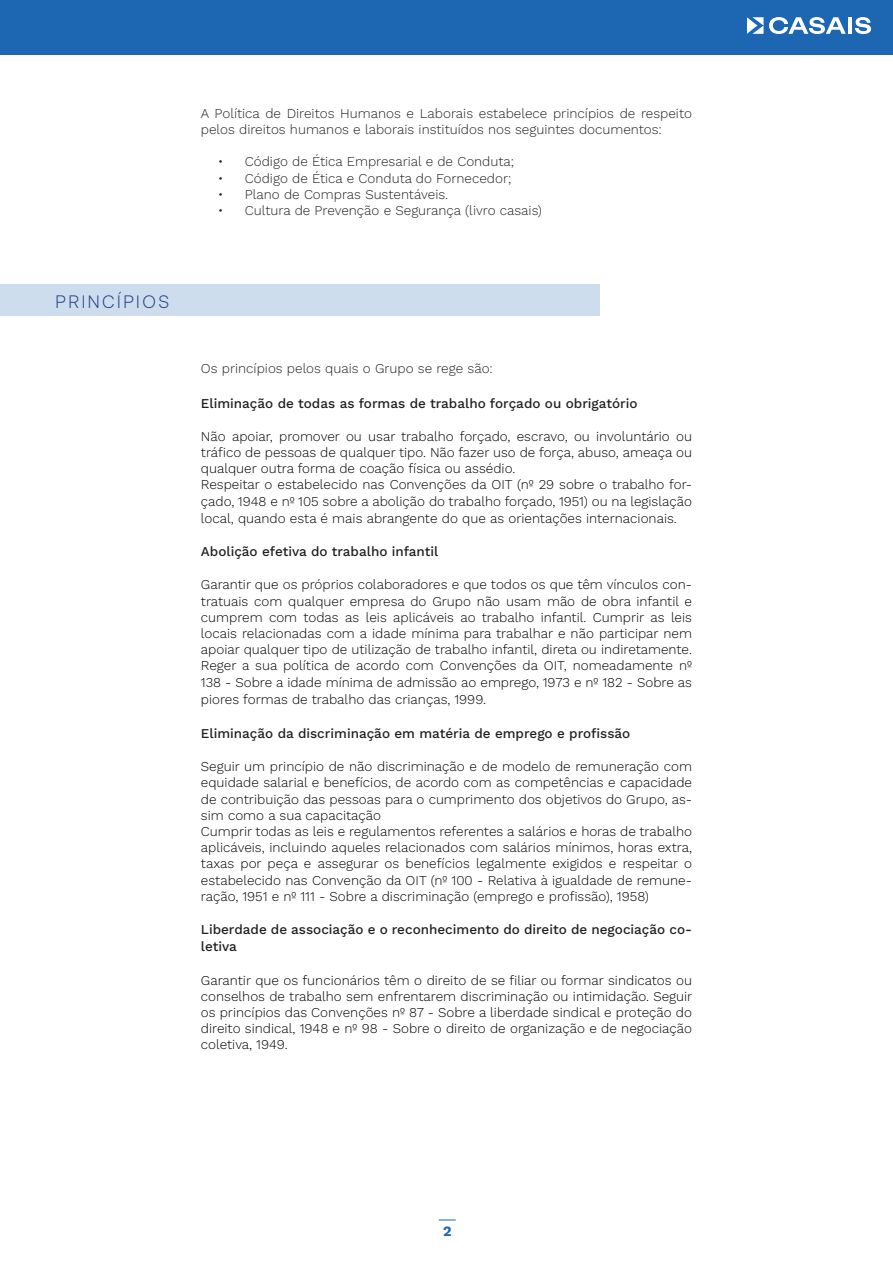
<style>
.page{position:relative;width:893px;height:1263px;background:#fff}
.page>*{position:absolute;margin:0;border:0;box-sizing:border-box;transform-origin:0 0}
.t1{font:300 18px "Aeonik";letter-spacing:.14em;color:#234183}
.t2{font:700 14.25px "Work Sans";color:#1d66b2}
.t3{font:300 13.5px/16.4px "Work Sans";color:#000002;text-align:justify}
.t4{font:300 13.5px/16.2px "Work Sans";color:#000001;text-align:justify}
.t5{font:300 13.5px/16.2px "Work Sans";color:#231f20}
.t6{font:500 13.5px/17.1px "Work Sans";color:#231f20}
</style>
<div class="page">
<div style="left:0;top:285px;width:600px;height:31px;background:#cdddee"></div>
<svg style="left:439px;top:1219px;width:17px;height:1px"></svg>
<div style="left:0;top:0;width:893px;height:54px;background:#1d66b2"></div>
<svg style="left:747px;top:17px;width:16px;height:17px"></svg>
<hr style="left:848px;top:17px;width:4px;height:17px;background:#fff">
<svg style="left:855px;top:17px;width:16px;height:17px"></svg>
<svg style="left:769px;top:17px;width:77px;height:17px"></svg>
<p class="t1" style="left:56px;top:292px;width:115px">PRINCÍPIOS</p>
<p class="t5" style="left:201px;top:105px;width:493px">A Política de Direitos Humanos e Laborais estabelece princípios de respeito pelos direitos humanos e laborais instituídos nos seguintes documentos:</p>
<p class="t5" style="left:218px;top:153px;width:298px">• Código de Ética Empresarial e de Conduta;</p>
<p class="t5" style="left:218px;top:169px;width:295px">• Código de Ética e Conduta do Fornecedor;</p>
<p class="t5" style="left:218px;top:186px;width:232px">• Plano de Compras Sustentáveis.</p>
<p class="t5" style="left:218px;top:202px;width:326px">• Cultura de Prevenção e Segurança (livro casais)</p>
<p class="t5" style="left:201px;top:360px;width:293px">Os princípios pelos quais o Grupo se rege são:</p>
<p class="t6" style="left:201px;top:394px;width:438px">Eliminação de todas as formas de trabalho forçado ou obrigatório</p>
<p class="t3" style="left:201px;top:428px;width:493px">Não apoiar, promover ou usar trabalho forçado, escravo, ou involuntário ou tráfico de pessoas de qualquer tipo. Não fazer uso de força, abuso, ameaça ou qualquer outra forma de coação física ou assédio.</p>
<p class="t3" style="left:201px;top:476px;width:493px">Respeitar o estabelecido nas Convenções da OIT (nº 29 sobre o trabalho for&shy;çado, 1948 e nº 105 sobre a abolição do trabalho forçado, 1951) ou na legislação local, quando esta é mais abrangente do que as orientações internacionais.</p>
<p class="t6" style="left:201px;top:542px;width:239px">Abolição efetiva do trabalho infantil</p>
<p class="t3" style="left:201px;top:576px;width:493px">Garantir que os próprios colaboradores e que todos os que têm vínculos con&shy;tratuais com qualquer empresa do Grupo não usam mão de obra infantil e cumprem com todas as leis aplicáveis ao trabalho infantil. Cumprir as leis locais relacionadas com a idade mínima para trabalhar e não participar nem apoiar qualquer tipo de utilização de trabalho infantil, direta ou indiretamente.<br>Reger a sua política de acordo com Convenções da OIT, nomeadamente nº 138 - Sobre a idade mínima de admissão ao emprego, 1973 e nº 182 - Sobre as piores formas de trabalho das crianças, 1999.</p>
<p class="t6" style="left:201px;top:724px;width:431px">Eliminação da discriminação em matéria de emprego e profissão</p>
<p class="t4" style="left:201px;top:758px;width:493px">Seguir um princípio de não discriminação e de modelo de remuneração com equidade salarial e benefícios, de acordo com as competências e capacidade de contribuição das pessoas para o cumprimento dos objetivos do Grupo, as&shy;sim como a sua capacitação</p>
<p class="t4" style="left:201px;top:823px;width:493px">Cumprir todas as leis e regulamentos referentes a salários e horas de trabalho aplicáveis, incluindo aqueles relacionados com salários mínimos, horas extra, taxas por peça e assegurar os benefícios legalmente exigidos e respeitar o estabelecido nas Convenção da OIT (nº 100 - Relativa à igualdade de remune&shy;ração, 1951 e nº 111 - Sobre a discriminação (emprego e profissão), 1958)</p>
<p class="t6" style="left:201px;top:920px;width:493px">Liberdade de associação e o reconhecimento do direito de negociação co&shy;letiva</p>
<p class="t4" style="left:201px;top:971px;width:493px">Garantir que os funcionários têm o direito de se filiar ou formar sindicatos ou conselhos de trabalho sem enfrentarem discriminação ou intimidação. Seguir os princípios das Convenções nº 87 - Sobre a liberdade sindical e proteção do direito sindical, 1948 e nº 98 - Sobre o direito de organização e de negociação coletiva, 1949.</p>
<p class="t2" style="left:443px;top:1220px;width:10px">2</p>
</div>
